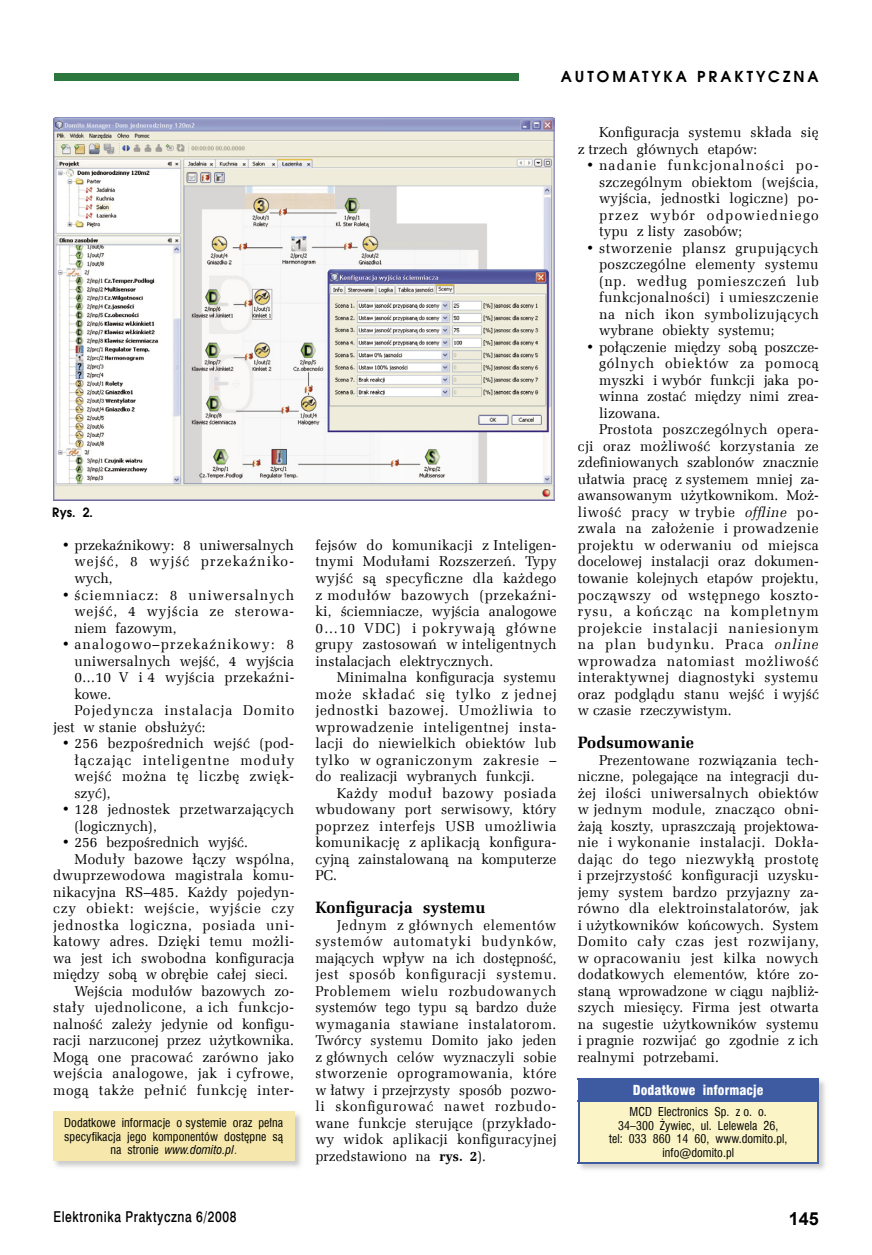
<style>
.page{position:relative;width:872px;height:1255px;background:#fff}
.page>*{position:absolute;margin:0;border:0;box-sizing:border-box;transform-origin:0 0}
.t1{font:700 18px "Arial";color:#000}
.t2{font:700 16.5px "Zapf Ellipt EU";letter-spacing:.005em;color:#000}
.t3{font:15px "Swis 721 Md EU";letter-spacing:.05em;color:#000;scale:.8 1}
.t4{font:700 15px "Avalon";letter-spacing:.2em;color:#000}
.t5{font:14.25px/16.5px "Zapf Ellipt EU";letter-spacing:.02em;color:#000;text-align:justify}
.t6{font:14.25px/16.5px "Zapf Ellipt EU";letter-spacing:.02em;color:#000;text-align:justify;scale:.96 1}
.t7{font:14.25px "Zapf Ellipt EU";color:#000}
.t8{font:14.25px "Zapf Ellipt EU";letter-spacing:.055em;color:#000}
.t9{font:14.25px "Zapf Ellipt EU";letter-spacing:.045em;color:#000}
.t10{font:14.25px "Zapf Ellipt EU";letter-spacing:.04em;color:#000}
.t11{font:14.25px "Zapf Ellipt EU";letter-spacing:.06em;color:#000}
.t12{font:14.25px "Zapf Ellipt EU";letter-spacing:.065em;color:#000}
.t13{font:14.25px "Zapf Ellipt EU";letter-spacing:.05em;color:#000}
.t14{font:14.25px "Zapf Ellipt EU";letter-spacing:.085em;color:#000}
.t15{font:14.25px "Zapf Ellipt EU";letter-spacing:.07em;color:#000}
.t16{font:13.5px "Swis 721 Blk Cn EU";letter-spacing:.005em;color:#fff}
.t17{font:700 12.75px "Avalon";color:#000;scale:.96 1}
.t18{font:12px/13.5px "Swis 721 Cn EU";letter-spacing:.005em;color:#000;text-align:center}
.s1{font-style:italic}
.s2{color:#404040}
.s3{font-weight:700}
</style>
<div class="page">
<div style="left:54px;top:73px;width:464px;height:8px;background:#2b773e"></div>
<img style="left:53px;top:118px;width:502px;height:382px">
<img style="left:53px;top:1111px;width:248px;height:57px">
<div style="left:53px;top:1111px;width:241px;height:49px;background:#f6e8ac"></div>
<img style="left:577px;top:1078px;width:248px;height:92px">
<div style="left:578px;top:1078px;width:240px;height:23px;background:#3e5ba1"></div>
<div style="left:578px;top:1101px;width:240px;height:61px;background:#faf4c6"></div>
<hr style="left:578px;top:1101px;width:1px;height:60px;background:#3e5ba1">
<hr style="left:817px;top:1101px;width:1px;height:60px;background:#3e5ba1">
<hr style="left:578px;top:1161px;width:240px;height:2px;background:#3e5ba1">
<p class="t17" style="left:52px;top:504px;width:44px">Rys. 2.</p>
<p class="t5" style="left:74px;top:537px;width:221px;text-indent:-13px">• przekaźnikowy: 8 uniwersalnych wejść, 8 wyjść przekaźniko&shy;wych,</p>
<p class="t5" style="left:74px;top:586px;width:221px;text-indent:-13px">• ściemniacz: 8 uniwersalnych wejść, 4 wyjścia ze sterowa&shy;niem fazowym,</p>
<p class="t14" style="left:62px;top:635px;width:234px">• analogowo–przekaźnikowy: 8</p>
<p class="t5" style="left:74px;top:652px;width:221px">uniwersalnych wejść, 4 wyjścia</p>
<p class="t5" style="left:74px;top:669px;width:221px">0...10 V i 4 wyjścia przekaźni-</p>
<p class="t5" style="left:74px;top:685px;width:38px">kowe.</p>
<p class="t12" style="left:74px;top:701px;width:221px">Pojedyncza instalacja Domito</p>
<p class="t5" style="left:53px;top:718px;width:154px">jest w stanie obsłużyć:</p>
<p class="t5" style="left:74px;top:735px;width:221px;text-indent:-13px">• 256 bezpośrednich wejść (pod&shy;łączając inteligentne moduły wejść można tę liczbę zwięk&shy;szyć),</p>
<p class="t5" style="left:74px;top:801px;width:221px;text-indent:-13px">• 128 jednostek przetwarzających (logicznych),</p>
<p class="t5" style="left:62px;top:834px;width:188px">• 256 bezpośrednich wyjść.</p>
<p class="t5" style="left:74px;top:850px;width:221px">Moduły bazowe łączy wspólna,</p>
<p class="t5" style="left:53px;top:867px;width:242px">dwuprzewodowa magistrala komu-</p>
<p class="t5" style="left:53px;top:883px;width:242px">nikacyjna RS–485. Każdy pojedyn-</p>
<p class="t13" style="left:53px;top:899px;width:242px">czy obiekt: wejście, wyjście czy</p>
<p class="t8" style="left:53px;top:916px;width:242px">jednostka logiczna, posiada uni-</p>
<p class="t5" style="left:53px;top:933px;width:242px">katowy adres. Dzięki temu możli-</p>
<p class="t5" style="left:53px;top:949px;width:243px">wa jest ich swobodna konfiguracja</p>
<p class="t5" style="left:53px;top:966px;width:236px">między sobą w obrębie całej sieci.</p>
<p class="t5" style="left:74px;top:982px;width:221px">Wejścia modułów bazowych zo-</p>
<p class="t5" style="left:53px;top:999px;width:242px">stały ujednolicone, a ich funkcjo-</p>
<p class="t5" style="left:53px;top:1015px;width:242px">nalność zależy jedynie od konfigu-</p>
<p class="t7" style="left:53px;top:1031px;width:242px">racji narzuconej przez użytkownika.</p>
<p class="t5" style="left:53px;top:1048px;width:242px">Mogą one pracować zarówno jako</p>
<p class="t5" style="left:53px;top:1065px;width:242px">wejścia analogowe, jak i cyfrowe,</p>
<p class="t9" style="left:53px;top:1081px;width:242px">mogą także pełnić funkcję inter-</p>
<p class="t18" style="left:64px;top:1115px;width:220px">Dodatkowe informacje o systemie oraz pełna specyfikacja jego komponentów dostępne są na stronie <span class="s1">www.domito.pl</span><span class="s2">.</span></p>
<p class="t4" style="left:561px;top:67px;width:259px">AUTOMATYKA PRAKTYCZNA</p>
<p class="t5" style="left:315px;top:537px;width:243px">fejsów do komunikacji z Inteligen&shy;tnymi Modułami Rozszerzeń. Typy wyjść są specyficzne dla każdego z modułów bazowych (przekaźni&shy;ki, ściemniacze, wyjścia analogowe 0…10 VDC) i pokrywają główne grupy zastosowań w inteligentnych instalacjach elektrycznych.</p>
<p class="t5" style="left:315px;top:669px;width:242px;text-indent:21px">Minimalna konfiguracja systemu może składać się tylko z jednej jednostki bazowej. Umożliwia to wprowadzenie inteligentnej insta&shy;lacji do niewielkich obiektów lub tylko w ograniczonym zakresie – do realizacji wybranych funkcji.</p>
<p class="t5" style="left:315px;top:784px;width:242px;text-indent:21px">Każdy moduł bazowy posiada wbudowany port serwisowy, który poprzez interfejs USB umożliwia komunikację z aplikacją konfigura&shy;cyjną zainstalowaną na komputerze PC.</p>
<p class="t2" style="left:315px;top:897px;width:171px">Konfiguracja systemu</p>
<p class="t6" style="left:315px;top:916px;width:253px;text-indent:21px">Jednym z głównych elementów systemów automatyki budynków, mających wpływ na ich dostępność, jest sposób konfiguracji systemu.<br>Problemem wielu rozbudowanych systemów tego typu są bardzo duże wymagania stawiane instalatorom.<br>Twórcy systemu Domito jako jeden z głównych celów wyznaczyli sobie stworzenie oprogramowania, które w łatwy i przejrzysty sposób pozwo&shy;li skonfigurować nawet rozbudo&shy;wane funkcje sterujące (przykłado&shy;wy widok aplikacji konfiguracyjnej przedstawiono na <span class="s3">rys. 2</span>).</p>
<p class="t5" style="left:578px;top:124px;width:242px;text-indent:21px">Konfiguracja systemu składa się z trzech głównych etapów:</p>
<p class="t5" style="left:599px;top:157px;width:221px;text-indent:-13px">• nadanie funkcjonalności po&shy;szczególnym obiektom (wejścia, wyjścia, jednostki logiczne) po&shy;przez wybór odpowiedniego typu z listy zasobów;</p>
<p class="t5" style="left:599px;top:240px;width:221px;text-indent:-13px">• stworzenie plansz grupujących poszczególne elementy systemu (np. według pomieszczeń lub funkcjonalności) i umieszczenie na nich ikon symbolizujących wybrane obiekty systemu;</p>
<p class="t7" style="left:586px;top:338px;width:234px">• połączenie między sobą poszcze-</p>
<p class="t11" style="left:599px;top:355px;width:221px">gólnych obiektów za pomocą</p>
<p class="t5" style="left:599px;top:372px;width:221px">myszki i wybór funkcji jaka po-</p>
<p class="t5" style="left:599px;top:388px;width:221px">winna zostać między nimi zrea-</p>
<p class="t5" style="left:599px;top:405px;width:63px">lizowana.</p>
<p class="t5" style="left:599px;top:421px;width:221px">Prostota poszczególnych opera-</p>
<p class="t5" style="left:578px;top:438px;width:242px">cji oraz możliwość korzystania ze</p>
<p class="t5" style="left:578px;top:454px;width:242px">zdefiniowanych szablonów znacznie</p>
<p class="t7" style="left:578px;top:470px;width:243px">ułatwia pracę z systemem mniej za-</p>
<p class="t5" style="left:578px;top:487px;width:242px">awansowanym użytkownikom. Moż-</p>
<p class="t10" style="left:578px;top:503px;width:242px">liwość pracy w trybie <span class="s1">offline</span> po-</p>
<p class="t5" style="left:578px;top:520px;width:242px">zwala na założenie i prowadzenie</p>
<p class="t10" style="left:578px;top:536px;width:242px">projektu w oderwaniu od miejsca</p>
<p class="t5" style="left:578px;top:553px;width:242px">docelowej instalacji oraz dokumen-</p>
<p class="t5" style="left:578px;top:570px;width:242px">towanie kolejnych etapów projektu,</p>
<p class="t9" style="left:578px;top:586px;width:242px">począwszy od wstępnego koszto-</p>
<p class="t12" style="left:578px;top:602px;width:242px">rysu, a kończąc na kompletnym</p>
<p class="t11" style="left:578px;top:619px;width:242px">projekcie instalacji naniesionym</p>
<p class="t15" style="left:578px;top:635px;width:242px">na plan budynku. Praca <span class="s1">online</span></p>
<p class="t8" style="left:578px;top:652px;width:242px">wprowadza natomiast możliwość</p>
<p class="t5" style="left:578px;top:669px;width:242px">interaktywnej diagnostyki systemu</p>
<p class="t5" style="left:578px;top:685px;width:243px">oraz podglądu stanu wejść i wyjść</p>
<p class="t5" style="left:578px;top:702px;width:155px">w czasie rzeczywistym.</p>
<p class="t2" style="left:578px;top:732px;width:118px">Podsumowanie</p>
<p class="t5" style="left:578px;top:751px;width:243px;text-indent:21px">Prezentowane rozwiązania tech&shy;niczne, polegające na integracji du&shy;żej ilości uniwersalnych obiektów w jednym module, znacząco obni&shy;żają koszty, upraszczają projektowa&shy;nie i wykonanie instalacji. Dokła&shy;dając do tego niezwykłą prostotę i przejrzystość konfiguracji uzysku&shy;jemy system bardzo przyjazny za&shy;równo dla elektroinstalatorów, jak i użytkowników końcowych. System Domito cały czas jest rozwijany, w opracowaniu jest kilka nowych dodatkowych elementów, które zo&shy;staną wprowadzone w ciągu najbliż&shy;szych miesięcy. Firma jest otwarta na sugestie użytkowników systemu i pragnie rozwijać go zgodnie z ich realnymi potrzebami.</p>
<p class="t16" style="left:633px;top:1081px;width:132px">Dodatkowe informacje</p>
<p class="t18" style="left:609px;top:1104px;width:180px">MCD Electronics Sp. z o. o.<br>34–300 Żywiec, ul. Lelewela 26,<br>tel: 033 860 14 60, www.domito.pl, info@domito.pl</p>
<p class="t3" style="left:53px;top:1207px;width:230px">Elektronika Praktyczna 6/2008</p>
<p class="t1" style="left:788px;top:1206px;width:32px">145</p>
</div>
